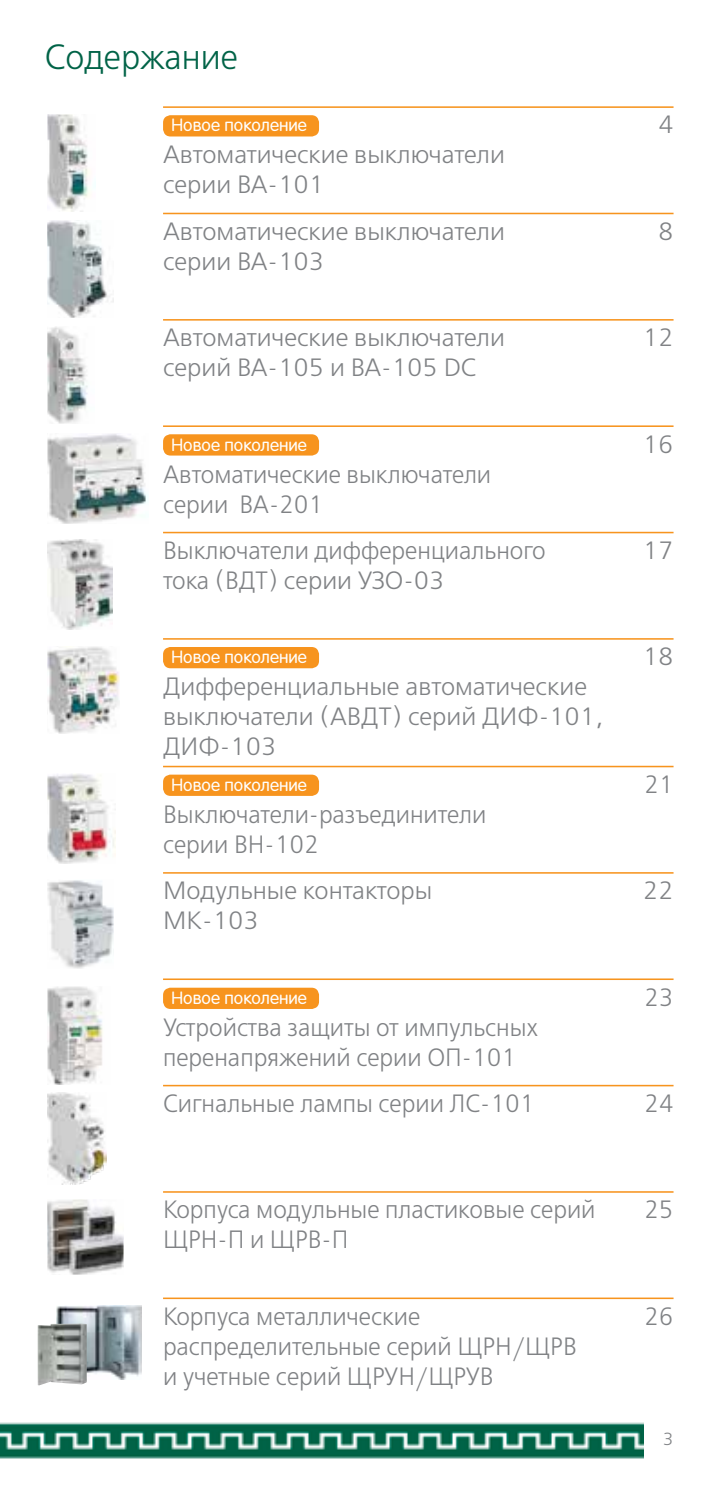
<style>
.page{position:relative;width:709px;height:1489px;background:#fff}
.page>*{position:absolute;margin:0;border:0;box-sizing:border-box;transform-origin:0 0}
.t1{font:35px "Free Set C";color:#006347;scale:.96 1}
.t2{font:25px/30px "Free Set C";color:#808285;scale:.96 1}
.t3{font:25px/30px "Free Set C";color:#808285}
.t4{font:17.5px "Rotonda";color:#fff}
.t5{font:17.5px "Free Set C";color:#808285}
</style>
<div class="page">
<img style="left:0;top:1422px;width:643px;height:37px">
<hr style="left:163px;top:106px;width:468px;height:2px;background:#f7941e">
<hr style="left:631px;top:106px;width:42px;height:2px;background:#f7941e">
<hr style="left:163px;top:213px;width:468px;height:1px;background:#f7941e">
<hr style="left:631px;top:213px;width:42px;height:1px;background:#f7941e">
<hr style="left:163px;top:319px;width:468px;height:1px;background:#f7941e">
<hr style="left:631px;top:319px;width:42px;height:1px;background:#f7941e">
<hr style="left:163px;top:425px;width:468px;height:2px;background:#f7941e">
<hr style="left:631px;top:425px;width:42px;height:2px;background:#f7941e">
<hr style="left:163px;top:531px;width:468px;height:2px;background:#f7941e">
<hr style="left:631px;top:531px;width:42px;height:2px;background:#f7941e">
<hr style="left:163px;top:638px;width:468px;height:1px;background:#f7941e">
<hr style="left:631px;top:638px;width:42px;height:1px;background:#f7941e">
<hr style="left:163px;top:765px;width:468px;height:2px;background:#f7941e">
<hr style="left:631px;top:765px;width:42px;height:2px;background:#f7941e">
<hr style="left:163px;top:872px;width:468px;height:1px;background:#f7941e">
<hr style="left:631px;top:872px;width:42px;height:1px;background:#f7941e">
<hr style="left:163px;top:978px;width:468px;height:1px;background:#f7941e">
<hr style="left:631px;top:978px;width:42px;height:1px;background:#f7941e">
<hr style="left:163px;top:1084px;width:468px;height:2px;background:#f7941e">
<hr style="left:631px;top:1084px;width:42px;height:2px;background:#f7941e">
<hr style="left:163px;top:1191px;width:468px;height:1px;background:#f7941e">
<hr style="left:631px;top:1191px;width:42px;height:1px;background:#f7941e">
<hr style="left:163px;top:1297px;width:468px;height:1px;background:#f7941e">
<hr style="left:631px;top:1297px;width:42px;height:1px;background:#f7941e">
<img style="left:47px;top:114px;width:49px;height:97px">
<img style="left:47px;top:220px;width:67px;height:97px">
<img style="left:47px;top:327px;width:41px;height:97px">
<img style="left:47px;top:433px;width:101px;height:90px">
<img style="left:47px;top:539px;width:66px;height:90px">
<img style="left:47px;top:647px;width:72px;height:86px">
<img style="left:47px;top:774px;width:68px;height:89px">
<img style="left:47px;top:880px;width:67px;height:88px">
<img style="left:47px;top:986px;width:56px;height:98px">
<img style="left:47px;top:1092px;width:59px;height:92px">
<img style="left:47px;top:1199px;width:77px;height:75px">
<img style="left:57px;top:1305px;width:85px;height:74px">
<img style="left:38px;top:1323px;width:49px;height:62px">
<div style="left:163px;top:115px;width:156px;height:21px;background:#f7941e;border-radius:7px"></div>
<div style="left:163px;top:434px;width:156px;height:21px;background:#f7941e;border-radius:7px"></div>
<div style="left:163px;top:647px;width:156px;height:21px;background:#f7941e;border-radius:7px"></div>
<div style="left:163px;top:774px;width:156px;height:21px;background:#f7941e;border-radius:7px"></div>
<div style="left:163px;top:987px;width:156px;height:21px;background:#f7941e;border-radius:7px"></div>
<h1 class="t1" style="left:45px;top:37px;width:203px">Содержание</h1>
<p class="t4" style="left:172px;top:115px;width:137px">Новое поколение</p>
<p class="t3" style="left:163px;top:140px;width:343px">Автоматические выключатели серии ВА-101</p>
<p class="t3" style="left:658px;top:110px;width:17px">4</p>
<p class="t3" style="left:163px;top:217px;width:343px">Автоматические выключатели серии ВА-103</p>
<p class="t3" style="left:658px;top:217px;width:17px">8</p>
<p class="t3" style="left:163px;top:323px;width:343px">Автоматические выключатели серий ВА-105 и ВА-105 DC</p>
<p class="t3" style="left:643px;top:323px;width:32px">12</p>
<p class="t4" style="left:172px;top:434px;width:137px">Новое поколение</p>
<p class="t2" style="left:163px;top:459px;width:343px">Автоматические выключатели cерии ВА-201</p>
<p class="t3" style="left:643px;top:429px;width:32px">16</p>
<p class="t2" style="left:163px;top:535px;width:400px">Выключатели дифференциального тока (ВДТ) серии УЗО-03</p>
<p class="t3" style="left:643px;top:535px;width:32px">17</p>
<p class="t4" style="left:172px;top:647px;width:137px">Новое поколение</p>
<p class="t3" style="left:163px;top:672px;width:441px">Дифференциальные автоматические выключатели (АВДТ) серий ДИФ-101,<br>ДИФ-103</p>
<p class="t4" style="left:172px;top:775px;width:137px">Новое поколение</p>
<p class="t2" style="left:163px;top:799px;width:338px">Выключатели-разъединители серии ВН-102</p>
<p class="t3" style="left:643px;top:642px;width:32px">18</p>
<p class="t2" style="left:644px;top:769px;width:32px">21</p>
<p class="t3" style="left:163px;top:876px;width:271px">Модульные контакторы<br>МК-103</p>
<p class="t3" style="left:643px;top:876px;width:32px">22</p>
<p class="t4" style="left:172px;top:988px;width:137px">Новое поколение</p>
<p class="t2" style="left:163px;top:1012px;width:392px">Устройства защиты от импульсных перенапряжений серии ОП-101</p>
<p class="t2" style="left:644px;top:982px;width:32px">23</p>
<p class="t2" style="left:163px;top:1088px;width:388px">Cигнальные лампы серии ЛС-101</p>
<p class="t2" style="left:644px;top:1088px;width:32px">24</p>
<p class="t2" style="left:163px;top:1195px;width:452px">Корпуса модульные пластиковые серий<br>ЩРН-П и ЩРВ-П</p>
<p class="t2" style="left:644px;top:1195px;width:32px">25</p>
<p class="t2" style="left:163px;top:1301px;width:432px">Корпуса металлические распределительные серий ЩРН/ЩРВ и учетные серий ЩРУН/ЩРУВ</p>
<p class="t2" style="left:644px;top:1301px;width:32px">26</p>
<p class="t5" style="left:662px;top:1428px;width:12px">3</p>
</div>
